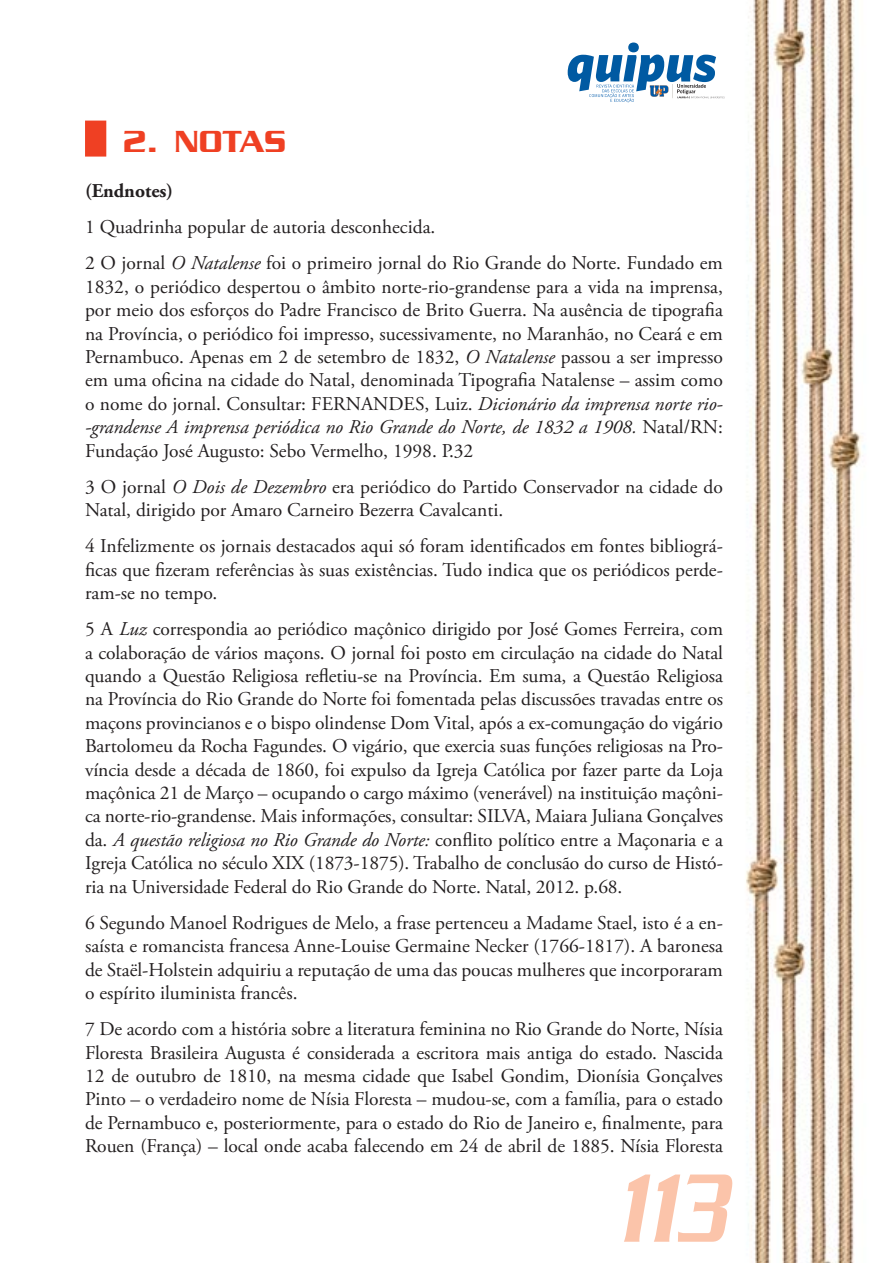
<style>
.page{position:relative;width:893px;height:1263px;background:#fff}
.page>*{position:absolute;margin:0;border:0;box-sizing:border-box;transform-origin:0 0}
.t1{font:italic 500 105px "Serpentine Std";color:#fbc4aa;scale:.7 1}
.t2{font:500 33px "Serpentine Std";color:#ef4023}
.t3{font:19.5px/23.4px "Adobe Garamond Pro";color:#231f20;text-align:justify}
.t4{font:700 19.5px "Adobe Garamond Pro";color:#231f20}
.s1{font-style:italic}
</style>
<div class="page">
<img style="left:85px;top:0;width:780px;height:1263px">
<svg style="left:568px;top:43px;width:157px;height:60px"></svg>
<div style="left:85px;top:121px;width:21px;height:36px;background:#ef4023"></div>
<h2 class="t2" style="left:123px;top:132px;width:164px">2. NOTAS</h2>
<p class="t4" style="left:85px;top:183px;width:90px">(Endnotes)</p>
<p class="t3" style="left:85px;top:211px;width:639px;line-height:36.2px">1 Quadrinha popular de autoria desconhecida.<br>2 O jornal <span class="s1">O Natalense</span> foi o primeiro jornal do Rio Grande do Norte. Fundado em</p>
<p class="t3" style="left:85px;top:277px;width:639px">1832, o periódico despertou o âmbito norte-rio-grandense para a vida na imprensa, por meio dos esforços do Padre Francisco de Brito Guerra. Na ausência de tipografia na Província, o periódico foi impresso, sucessivamente, no Maranhão, no Ceará e em Pernambuco. Apenas em 2 de setembro de 1832, <span class="s1">O Natalense</span> passou a ser impresso em uma oficina na cidade do Natal, denominada Tipografia Natalense – assim como o nome do jornal. Consultar: FERNANDES, Luiz. <span class="s1">Dicionário da imprensa norte rio--grandense A imprensa periódica no Rio Grande do Norte, de 1832 a 1908.</span> Natal/RN:<br>Fundação José Augusto: Sebo Vermelho, 1998. P.32</p>
<p class="t3" style="left:85px;top:477px;width:639px">3 O jornal <span class="s1">O Dois de Dezembro</span> era periódico do Partido Conservador na cidade do<br>Natal, dirigido por Amaro Carneiro Bezerra Cavalcanti.</p>
<p class="t3" style="left:85px;top:536px;width:639px">4 Infelizmente os jornais destacados aqui só foram identificados em fontes bibliográ&shy;ficas que fizeram referências às suas existências. Tudo indica que os periódicos perde&shy;ram-se no tempo.</p>
<p class="t3" style="left:85px;top:619px;width:639px">5 A <span class="s1">Luz</span> correspondia ao periódico maçônico dirigido por José Gomes Ferreira, com a colaboração de vários maçons. O jornal foi posto em circulação na cidade do Natal quando a Questão Religiosa refletiu-se na Província. Em suma, a Questão Religiosa na Província do Rio Grande do Norte foi fomentada pelas discussões travadas entre os maçons provincianos e o bispo olindense Dom Vital, após a ex-comungação do vigário Bartolomeu da Rocha Fagundes. O vigário, que exercia suas funções religiosas na Pro&shy;víncia desde a década de 1860, foi expulso da Igreja Católica por fazer parte da Loja maçônica 21 de Março – ocupando o cargo máximo (venerável) na instituição maçôni&shy;ca norte-rio-grandense. Mais informações, consultar: SILVA, Maiara Juliana Gonçalves da. <span class="s1">A questão religiosa no Rio Grande do Norte:</span> conflito político entre a Maçonaria e a Igreja Católica no século XIX (1873-1875). Trabalho de conclusão do curso de Histó&shy;ria na Universidade Federal do Rio Grande do Norte. Natal, 2012. p.68.</p>
<p class="t3" style="left:85px;top:913px;width:639px">6 Segundo Manoel Rodrigues de Melo, a frase pertenceu a Madame Stael, isto é a en&shy;saísta e romancista francesa Anne-Louise Germaine Necker (1766-1817). A baronesa de Staël-Holstein adquiriu a reputação de uma das poucas mulheres que incorporaram o espírito iluminista francês.</p>
<p class="t3" style="left:85px;top:1019px;width:639px">7 De acordo com a história sobre a literatura feminina no Rio Grande do Norte, Nísia Floresta Brasileira Augusta é considerada a escritora mais antiga do estado. Nascida 12 de outubro de 1810, na mesma cidade que Isabel Gondim, Dionísia Gonçalves Pinto – o verdadeiro nome de Nísia Floresta – mudou-se, com a família, para o estado de Pernambuco e, posteriormente, para o estado do Rio de Janeiro e, finalmente, para Rouen (França) – local onde acaba falecendo em 24 de abril de 1885. Nísia Floresta</p>
<h1 class="t1" style="left:616px;top:1176px;width:157px">113</h1>
</div>
